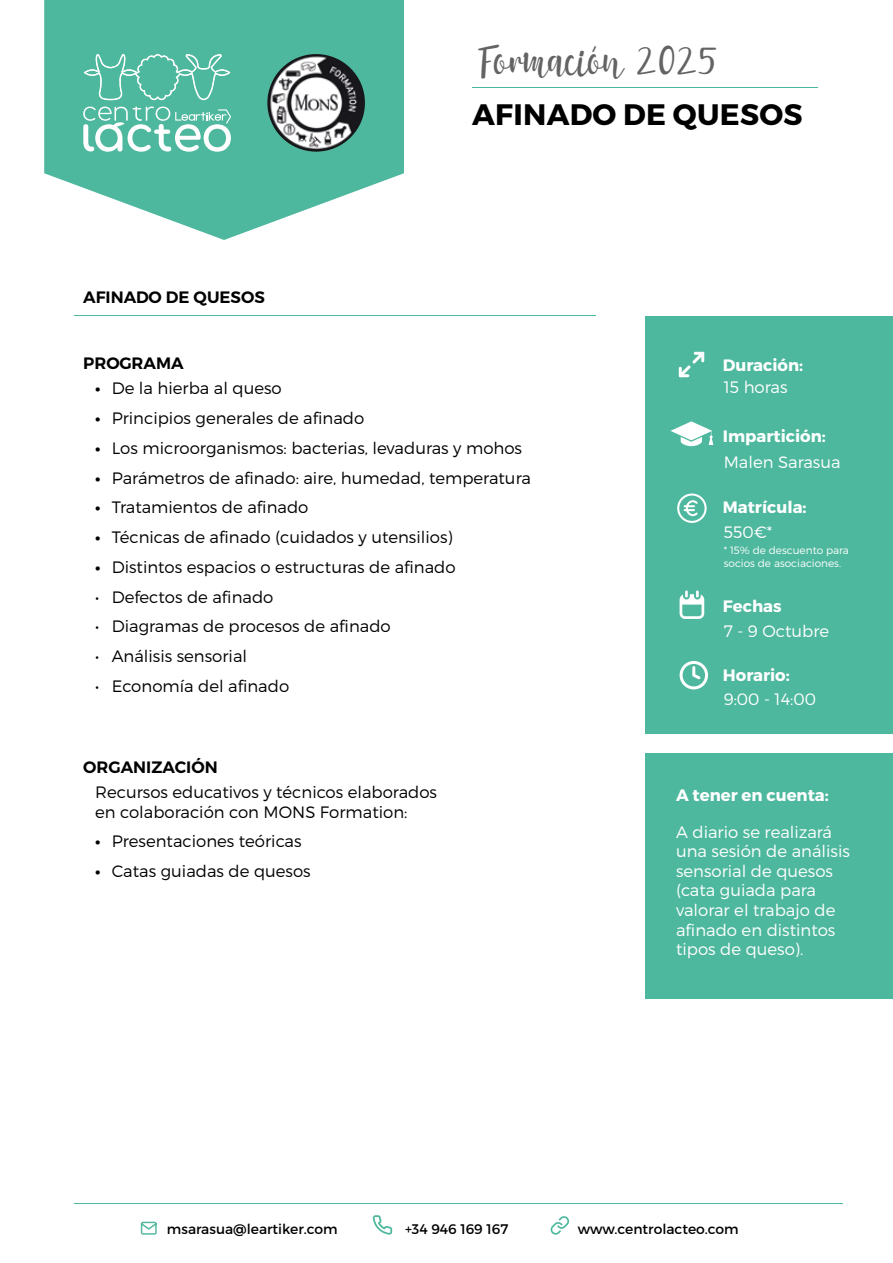
<style>
.page{position:relative;width:893px;height:1263px;background:#fff}
.page>*{position:absolute;margin:0;border:0;box-sizing:border-box;transform-origin:0 0}
.t1{font:45.75px "meryana";color:#646363}
.t2{font:700 29.55px "Montserrat";letter-spacing:.01em;color:#000}
.t3{font:300 16.5px/19.5px "Montserrat";color:#000}
.t4{font:300 16.5px/19.5px "Montserrat";color:#fff}
.t5{font:700 16.5px "Montserrat";color:#fff}
.t6{font:600 16.5px "Montserrat";color:#000}
.t7{font:13.95px "Montserrat";color:#000}
.t8{font:300 10.5px/13.5px "Montserrat";color:#fff}
.s1{font-size:43.35px}
.s2{font-weight:700}
</style>
<div class="page">
<svg style="left:44px;top:0;width:360px;height:240px;fill:#4eb89e"></svg>
<svg style="left:84px;top:54px;width:146px;height:46px;background:#65c1aa"></svg>
<svg style="left:83px;top:107px;width:148px;height:45px"></svg>
<img style="left:267px;top:54px;width:98px;height:98px;border-radius:49px">
<hr style="left:472px;top:87px;width:345px;height:1px;background:#4eb89e">
<svg style="left:141px;top:1222px;width:16px;height:13px"></svg>
<svg style="left:373px;top:1215px;width:19px;height:20px"></svg>
<svg style="left:551px;top:1216px;width:18px;height:19px"></svg>
<hr style="left:74px;top:1203px;width:768px;height:1px;background:#4eb89e">
<hr style="left:74px;top:316px;width:521px;height:1px;background:#4eb89e">
<div style="left:645px;top:753px;width:248px;height:246px;background:#4eb89e"></div>
<div style="left:645px;top:316px;width:248px;height:417px;background:#4eb89e"></div>
<svg style="left:670px;top:421px;width:43px;height:25px"></svg>
<svg style="left:677px;top:493px;width:30px;height:30px"></svg>
<svg style="left:680px;top:590px;width:24px;height:29px"></svg>
<svg style="left:680px;top:661px;width:28px;height:28px"></svg>
<svg style="left:679px;top:352px;width:25px;height:25px"></svg>
<h1 class="t1" style="left:478px;top:27px;width:242px">Formación <span class="s1">2025</span></h1>
<p class="t6" style="left:83px;top:287px;width:183px">AFINADO DE QUESOS</p>
<h2 class="t2" style="left:472px;top:97px;width:332px">AFINADO DE QUESOS</h2>
<p class="t6" style="left:83px;top:353px;width:102px">PROGRAMA</p>
<p class="t3" style="left:95px;top:378px;width:188px"><span class="s2">•</span> De la hierba al queso</p>
<p class="t3" style="left:95px;top:408px;width:271px"><span class="s2">•</span> Principios generales de afinado</p>
<p class="t3" style="left:95px;top:438px;width:428px"><span class="s2">•</span> Los microorganismos: bacterias, levaduras y mohos</p>
<p class="t3" style="left:95px;top:468px;width:437px"><span class="s2">•</span> Parámetros de afinado: aire, humedad, temperatura</p>
<p class="t3" style="left:95px;top:497px;width:215px"><span class="s2">•</span> Tratamientos de afinado</p>
<p class="t3" style="left:95px;top:527px;width:359px"><span class="s2">•</span> Técnicas de afinado (cuidados y utensilios)</p>
<p class="t3" style="left:95px;top:557px;width:362px"><span class="s2">•</span> Distintos espacios o estructuras de afinado</p>
<p class="t3" style="left:95px;top:587px;width:180px">• Defectos de afinado</p>
<p class="t3" style="left:95px;top:616px;width:297px">• Diagramas de procesos de afinado</p>
<p class="t3" style="left:95px;top:646px;width:153px">• Análisis sensorial</p>
<p class="t3" style="left:95px;top:676px;width:196px">• Economía del afinado</p>
<p class="t6" style="left:83px;top:757px;width:136px">ORGANIZACIÓN</p>
<p class="t3" style="left:95px;top:782px;width:343px">Recursos educativos y técnicos elaborados en colaboración con MONS Formation:</p>
<p class="t3" style="left:95px;top:831px;width:208px"><span class="s2">•</span> Presentaciones teóricas</p>
<p class="t3" style="left:95px;top:861px;width:217px"><span class="s2">•</span> Catas guiadas de quesos</p>
<p class="t5" style="left:723px;top:355px;width:82px">Duración:</p>
<p class="t4" style="left:724px;top:377px;width:65px">15 horas</p>
<p class="t5" style="left:723px;top:426px;width:104px">Impartición:</p>
<p class="t4" style="left:724px;top:452px;width:118px">Malen Sarasua</p>
<p class="t5" style="left:723px;top:497px;width:85px">Matrícula:</p>
<p class="t4" style="left:724px;top:522px;width:50px">550€*</p>
<p class="t8" style="left:724px;top:543px;width:127px">* 15% de descuento para socios de asociaciones.</p>
<p class="t5" style="left:723px;top:596px;width:60px">Fechas</p>
<p class="t4" style="left:724px;top:621px;width:107px">7 - 9 Octubre</p>
<p class="t5" style="left:723px;top:665px;width:68px">Horario:</p>
<p class="t4" style="left:724px;top:689px;width:94px">9:00 - 14:00</p>
<p class="t5" style="left:676px;top:785px;width:154px">A tener en cuenta:</p>
<p class="t4" style="left:676px;top:822px;width:175px">A diario se realizará una sesión de análisis sensorial de quesos (cata guiada para valorar el trabajo de afinado en distintos tipos de queso).</p>
<p class="t7" style="left:167px;top:1220px;width:172px">msarasua@leartiker.com</p>
<p class="t7" style="left:405px;top:1220px;width:105px">+34 946 169 167</p>
<p class="t7" style="left:578px;top:1220px;width:162px">www.centrolacteo.com</p>
</div>
